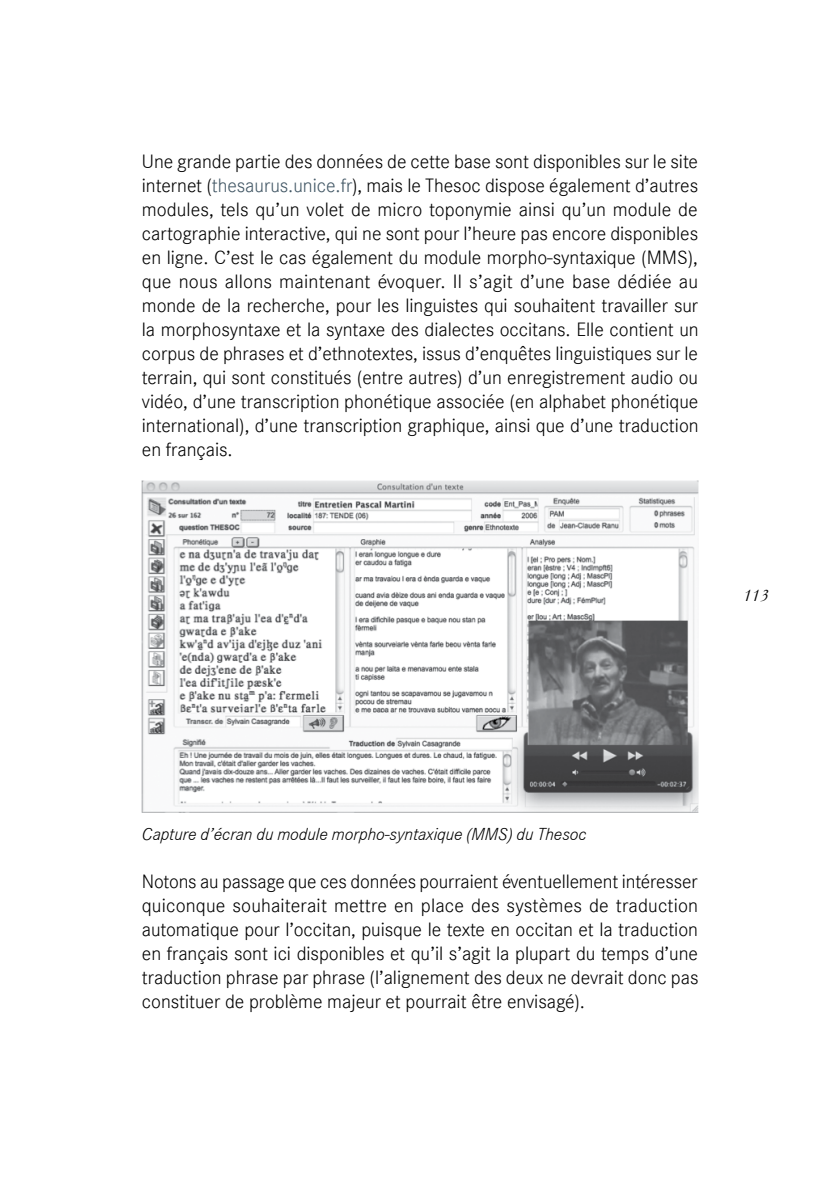
<style>
.page{position:relative;width:840px;height:1191px;background:#fff}
.page>*{position:absolute;margin:0;border:0;box-sizing:border-box;transform-origin:0 0}
.t1{font:20px/24px "Corporate S Ligh";color:#000;text-align:justify}
.t2{font:italic 18px "Corpo S Lig";color:#000}
.t3{font:italic 18px "Garamond";color:#000}
.s1{color:#425765}
</style>
<div class="page">
<img style="left:142px;top:480px;width:556px;height:332px">
<p class="t1" style="left:142px;top:149px;width:558px">Une grande partie des données de cette base sont disponibles sur le site internet (<span class="s1">thesaurus.unice.fr</span>), mais le Thesoc dispose également d’autres modules, tels qu’un volet de micro toponymie ainsi qu’un module de cartographie interactive, qui ne sont pour l’heure pas encore disponibles en ligne. C’est le cas également du module morpho-syntaxique (MMS), que nous allons maintenant évoquer. Il s’agit d’une base dédiée au monde de la recherche, pour les linguistes qui souhaitent travailler sur la morphosyntaxe et la syntaxe des dialectes occitans. Elle contient un corpus de phrases et d’ethnotextes, issus d’enquêtes linguistiques sur le terrain, qui sont constitués (entre autres) d’un enregistrement audio ou vidéo, d’une transcription phonétique associée (en alphabet phonétique international), d’une transcription graphique, ainsi que d’une traduction en français.</p>
<p class="t3" style="left:742px;top:586px;width:27px">113</p>
<p class="t2" style="left:142px;top:824px;width:446px">Capture d’écran du module morpho-syntaxique (MMS) du Thesoc</p>
<p class="t1" style="left:142px;top:869px;width:557px">Notons au passage que ces données pourraient éventuellement intéresser quiconque souhaiterait mettre en place des systèmes de traduction automatique pour l’occitan, puisque le texte en occitan et la traduction en français sont ici disponibles et qu’il s’agit la plupart du temps d’une traduction phrase par phrase (l’alignement des deux ne devrait donc pas constituer de problème majeur et pourrait être envisagé).</p>
</div>
